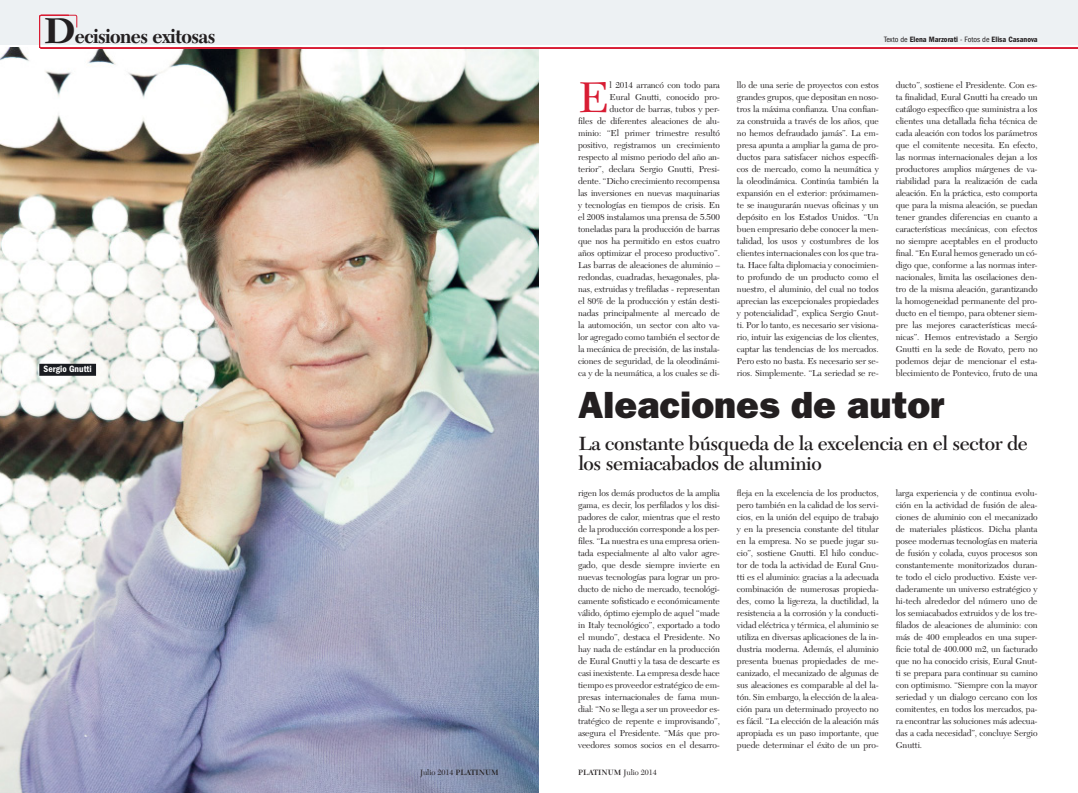
<style>
.page{position:relative;width:1078px;height:793px;background:#fff}
.page>*{position:absolute;margin:0;border:0;box-sizing:border-box;transform-origin:0 0}
.Testo_Capolettera_Do{font:44.8px "New Caledonia LT Std";color:#d81c33}
.Titolo{font:38px "ITC Franklin Gothic Std Hvy";color:#231f20}
.Occhiello_Apertura{font:700 21.1px "New Caledonia LT Std";letter-spacing:-.03em;color:#231f20;scale:.9 1}
.Sommario_Apertura{font:600 20px/20px "New Caledonia LT Std";letter-spacing:-.02em;color:#231f20}
.Didascalia{font:9.5px "ITC Franklin Gothic Std Dm Cd";color:#fff}
.Testo_Capolettera_Do-2{font:9px/12px "New Caledonia LT Std";letter-spacing:-.01em;color:#231f20;text-align:justify}
.Firma{font:8px "ITC Franklin Gothic Std Dm Cd";color:#231f20}
.t1{font:8px "New Caledonia LT Std";color:#231f20}
.s1{font-size:37.3px}
.s2{font-family:"ITC Franklin Gothic Std";font-stretch:condensed}
.s3{font-weight:600}
</style>
<div class="page">
<div style="left:0;top:0;width:1077px;height:45px;background:#edf1f3"></div>
<img style="left:0;top:48px;width:538px;height:745px">
<div style="left:39px;top:364px;width:57px;height:12px;background:#1a1c21"></div>
<svg style="left:39px;top:15px;width:1038px;height:34px"></svg>
<p class="Occhiello_Apertura" style="left:44px;top:24px;width:192px"><span class="s1">D</span>ecisiones exitosas</p>
<p class="Didascalia" style="left:44px;top:364px;width:50px">Sergio Gnutti</p>
<p class="Testo_Capolettera_Do-2" style="left:578px;top:79px;width:143px;text-align:right">l 2014 arrancó con todo para<br>Eural Gnutti, conocido pro-<br>ductor de barras, tubos y per-<br>files de diferentes aleaciones de alu&shy;minio: “El primer trimestre resultó positivo, registramos un crecimiento respecto al mismo periodo del año an&shy;terior”, declara Sergio Gnutti, Presi&shy;dente. “Dicho crecimiento recompensa las inversiones en nuevas maquinarias y tecnologías en tiempos de crisis. En el 2008 instalamos una prensa de 5.500 toneladas para la producción de barras que nos ha permitido en estos cuatro años optimizar el proceso productivo”.<br>Las barras de aleaciones de aluminio – redondas, cuadradas, hexagonales, pla&shy;nas, extruidas y trefiladas - representan el 80% de la producción y están desti&shy;nadas principalmente al mercado de la automoción, un sector con alto va&shy;lor agregado como también el sector de la mecánica de precisión, de las instala&shy;ciones de seguridad, de la oleodinámi&shy;ca y de la neumática, a los cuales se di-</p>
<p class="Testo_Capolettera_Do" style="left:578px;top:71px;width:33px">E</p>
<p class="Firma" style="left:884px;top:35px;width:155px"><span class="s2">Texto de</span> Elena Marzorati <span class="s2">- Fotos de</span> Elisa Casanova</p>
<p class="Testo_Capolettera_Do-2" style="left:737px;top:79px;width:143px">llo de una serie de proyectos con estos grandes grupos, que depositan en noso&shy;tros la máxima confianza. Una confian&shy;za construida a través de los años, que no hemos defraudado jamás”. La em&shy;presa apunta a ampliar la gama de pro&shy;ductos para satisfacer nichos específi&shy;cos de mercado, como la neumática y la oleodinámica. Continúa también la expansión en el exterior: próximamen&shy;te se inaugurarán nuevas oficinas y un depósito en los Estados Unidos. “Un buen empresario debe conocer la men&shy;talidad, los usos y costumbres de los clientes internacionales con los que tra&shy;ta. Hace falta diplomacia y conocimien&shy;to profundo de un producto como el nuestro, el aluminio, del cual no todos aprecian las excepcionales propiedades y potencialidad”, explica Sergio Gnut&shy;ti. Por lo tanto, es necesario ser visiona&shy;rio, intuir las exigencias de los clientes, captar las tendencias de los mercados.<br>Pero esto no basta. Es necesario ser se&shy;rios. Simplemente. “La seriedad se re-</p>
<p class="Testo_Capolettera_Do-2" style="left:895px;top:79px;width:143px">ducto”, sostiene el Presidente. Con es&shy;ta finalidad, Eural Gnutti ha creado un catálogo específico que suministra a los clientes una detallada ficha técnica de cada aleación con todos los parámetros que el comitente necesita. En efecto, las normas internacionales dejan a los productores amplios márgenes de va&shy;riabilidad para la realización de cada aleación. En la práctica, esto comporta que para la misma aleación, se puedan tener grandes diferencias en cuanto a características mecánicas, con efectos no siempre aceptables en el producto final. “En Eural hemos generado un có&shy;digo que, conforme a las normas inter&shy;nacionales, limita las oscilaciones den&shy;tro de la misma aleación, garantizando la homogeneidad permanente del pro&shy;ducto en el tiempo, para obtener siem&shy;pre las mejores características mecá&shy;nicas”. Hemos entrevistado a Sergio Gnutti en la sede de Rovato, pero no podemos dejar de mencionar el esta&shy;blecimiento de Pontevico, fruto de una</p>
<p class="Titolo" style="left:578px;top:382px;width:368px">Aleaciones de autor</p>
<p class="Sommario_Apertura" style="left:578px;top:433px;width:451px">La constante búsqueda de la excelencia en el sector de los semiacabados de aluminio</p>
<p class="Testo_Capolettera_Do-2" style="left:578px;top:487px;width:143px">rigen los demás productos de la amplia gama, es decir, los perfilados y los disi&shy;padores de calor, mientras que el resto de la producción corresponde a los per&shy;files. “La nuestra es una empresa orien&shy;tada especialmente al alto valor agre&shy;gado, que desde siempre invierte en nuevas tecnologías para lograr un pro&shy;ducto de nicho de mercado, tecnológi&shy;camente sofisticado e económicamente válido, óptimo ejemplo de aquel “made in Italy tecnológico”, exportado a todo el mundo”, destaca el Presidente. No hay nada de estándar en la producción de Eural Gnutti y la tasa de descarte es casi inexistente. La empresa desde hace tiempo es proveedor estratégico de em&shy;presas internacionales de fama mun&shy;dial: “No se llega a ser un proveedor es&shy;tratégico de repente e improvisando”, asegura el Presidente. “Más que pro&shy;veedores somos socios en el desarro-</p>
<p class="t1" style="left:420px;top:767px;width:80px">Julio 2014 <span class="s3">PLATINUM</span></p>
<p class="t1" style="left:578px;top:767px;width:80px"><span class="s3">PLATINUM</span> Julio 2014</p>
<p class="Testo_Capolettera_Do-2" style="left:737px;top:487px;width:143px">fleja en la excelencia de los productos, pero también en la calidad de los servi&shy;cios, en la unión del equipo de trabajo y en la presencia constante del titular en la empresa. No se puede jugar su&shy;cio”, sostiene Gnutti. El hilo conduc&shy;tor de toda la actividad de Eural Gnu&shy;tti es el aluminio: gracias a la adecuada combinación de numerosas propieda&shy;des, como la ligereza, la ductilidad, la resistencia a la corrosión y la conducti&shy;vidad eléctrica y térmica, el aluminio se utiliza en diversas aplicaciones de la in&shy;dustria moderna. Además, el aluminio presenta buenas propiedades de me&shy;canizado, el mecanizado de algunas de sus aleaciones es comparable al del la&shy;tón. Sin embargo, la elección de la alea&shy;ción para un determinado proyecto no es fácil. “La elección de la aleación más apropiada es un paso importante, que puede determinar el éxito de un pro-</p>
<p class="Testo_Capolettera_Do-2" style="left:895px;top:487px;width:143px">larga experiencia y de continua evolu&shy;ción en la actividad de fusión de alea&shy;ciones de aluminio con el mecanizado de materiales plásticos. Dicha planta posee modernas tecnologías en materia de fusión y colada, cuyos procesos son constantemente monitorizados duran&shy;te todo el ciclo productivo. Existe ver&shy;daderamente un universo estratégico y hi-tech alrededor del número uno de los semiacabados extruidos y de los tre&shy;filados de aleaciones de aluminio: con más de 400 empleados en una super&shy;ficie total de 400.000 m2, un facturado que no ha conocido crisis, Eural Gnut&shy;ti se prepara para continuar su camino con optimismo. “Siempre con la mayor seriedad y un dialogo cercano con los comitentes, en todos los mercados, pa&shy;ra encontrar las soluciones más adecua&shy;das a cada necesidad”, concluye Sergio Gnutti.</p>
</div>
